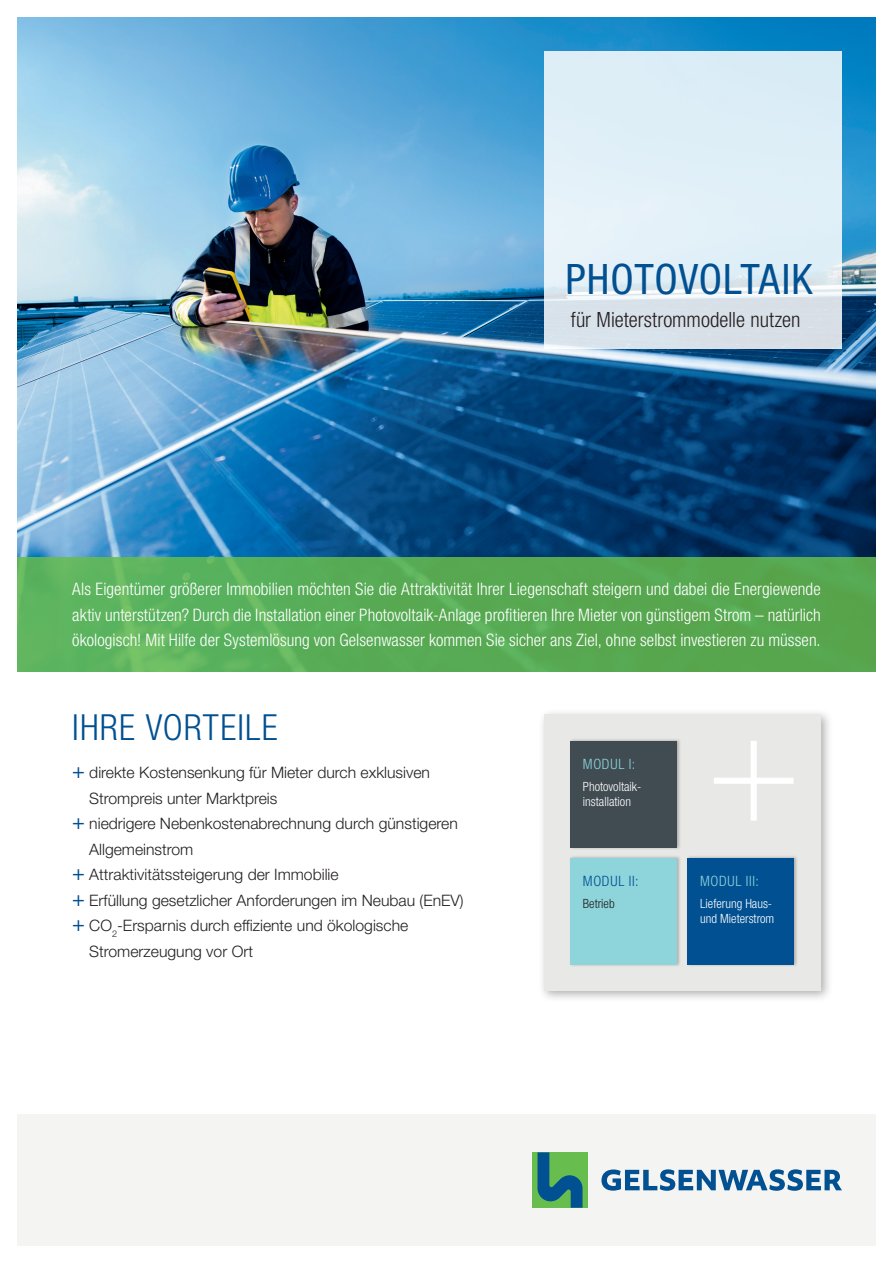
<style>
.page{position:relative;width:893px;height:1263px;background:#fff}
.page>*{position:absolute;margin:0;border:0;box-sizing:border-box;transform-origin:0 0}
.t1{font:condensed 42px "Helvetica Neue LT Pro";letter-spacing:.015em;color:#015091}
.t2{font:300 condensed 36px "Helvetica Neue LT Pro";letter-spacing:.03em;color:#015091}
.t3{font:300 condensed 21px "Helvetica Neue LT Pro";color:#231f20}
.t4{font:300 condensed 17.25px/25.5px "Helvetica Neue LT Pro";letter-spacing:.005em;color:#fff;text-align:justify}
.t5{font:300 15.75px "Helvetica Neue LT Pro";color:#231f20}
.t6{font:300 condensed 14.25px "Helvetica Neue LT Pro";letter-spacing:.05em;color:#8dd4db}
.t7{font:300 condensed 14.25px "Helvetica Neue LT Pro";letter-spacing:.05em;color:#015091}
.t8{font:300 condensed 12.75px/15.3px "Helvetica Neue LT Pro";color:#fff}
.t9{font:300 condensed 12.75px "Helvetica Neue LT Pro";color:#231f20}
.s1{font-weight:400;font-stretch:condensed;font-size:21.3px;color:#015091}
</style>
<div class="page">
<img style="left:17px;top:17px;width:859px;height:540px">
<div style="left:544px;top:51px;width:298px;height:298px;background:linear-gradient(to bottom,#def1fb,#dfe8ef)"></div>
<div style="left:538px;top:708px;width:295px;height:295px;background:#231f20;opacity:.35"></div>
<div style="left:544px;top:714px;width:277px;height:277px;background:#e8e9e7"></div>
<div style="left:569px;top:855px;width:112px;height:112px;background:#231f20;opacity:.3"></div>
<div style="left:571px;top:858px;width:106px;height:106px;background:#8dd4db"></div>
<div style="left:569px;top:738px;width:112px;height:112px;background:#231f20;opacity:.3"></div>
<div style="left:571px;top:741px;width:106px;height:106px;background:#404b52"></div>
<div style="left:686px;top:855px;width:112px;height:112px;background:#231f20;opacity:.3"></div>
<div style="left:688px;top:858px;width:106px;height:106px;background:#015091"></div>
<div style="left:751px;top:741px;width:6px;height:80px;background:#fff"></div>
<div style="left:714px;top:778px;width:80px;height:6px;background:#fff"></div>
<div style="left:17px;top:1114px;width:859px;height:132px;background:#f3f3f2"></div>
<div style="left:532px;top:1152px;width:56px;height:56px;background:#67bd4d"></div>
<svg style="left:537px;top:1152px;width:45px;height:56px"></svg>
<svg style="left:601px;top:1169px;width:241px;height:22px"></svg>
<svg style="left:17px;top:557px;width:859px;height:115px;background:#59ac55"></svg>
<h1 class="t1" style="left:566px;top:254px;width:248px">PHOTOVOLTAIK</h1>
<p class="t3" style="left:571px;top:308px;width:231px">für Mieterstrommodelle nutzen</p>
<p class="t4" style="left:72px;top:576px;width:750px">Als Eigentümer größerer Immobilien möchten Sie die Attraktivität Ihrer Liegenschaft steigern und dabei die Energiewende aktiv unterstützen? Durch die Installation einer Photovoltaik-Anlage profitieren Ihre Mieter von günstigem Strom – natürlich ökologisch! Mit Hilfe der Systemlösung von Gelsenwasser kommen Sie sicher ans Ziel, ohne selbst investieren zu müssen.</p>
<h2 class="t2" style="left:72px;top:707px;width:207px">IHRE VORTEILE</h2>
<p class="t5" style="left:72px;top:763px;width:359px"><span class="s1">+</span> direkte Kostensenkung für Mieter durch exklusiven</p>
<p class="t5" style="left:89px;top:788px;width:190px">Strompreis unter Marktpreis</p>
<p class="t5" style="left:72px;top:814px;width:387px"><span class="s1">+</span> niedrigere Nebenkostenabrechnung durch günstigeren</p>
<p class="t5" style="left:89px;top:839px;width:106px">Allgemeinstrom</p>
<p class="t5" style="left:72px;top:865px;width:268px"><span class="s1">+</span> Attraktivitätssteigerung der Immobilie</p>
<p class="t5" style="left:72px;top:890px;width:393px"><span class="s1">+</span> Erfüllung gesetzlicher Anforderungen im Neubau (EnEV)</p>
<p class="t5" style="left:72px;top:916px;width:338px"><span class="s1">+</span> CO<sub>2</sub>-Ersparnis durch effiziente und ökologische</p>
<p class="t5" style="left:89px;top:941px;width:165px">Stromerzeugung vor Ort</p>
<p class="t6" style="left:583px;top:755px;width:54px">MODUL I:</p>
<p class="t8" style="left:583px;top:778px;width:60px">Photovoltaik&shy;installation</p>
<p class="t7" style="left:583px;top:873px;width:57px">MODUL II:</p>
<p class="t9" style="left:583px;top:896px;width:33px">Betrieb</p>
<p class="t6" style="left:700px;top:873px;width:60px">MODUL III:</p>
<p class="t8" style="left:700px;top:896px;width:76px">Lieferung Haus&shy;und Mieterstrom</p>
</div>
